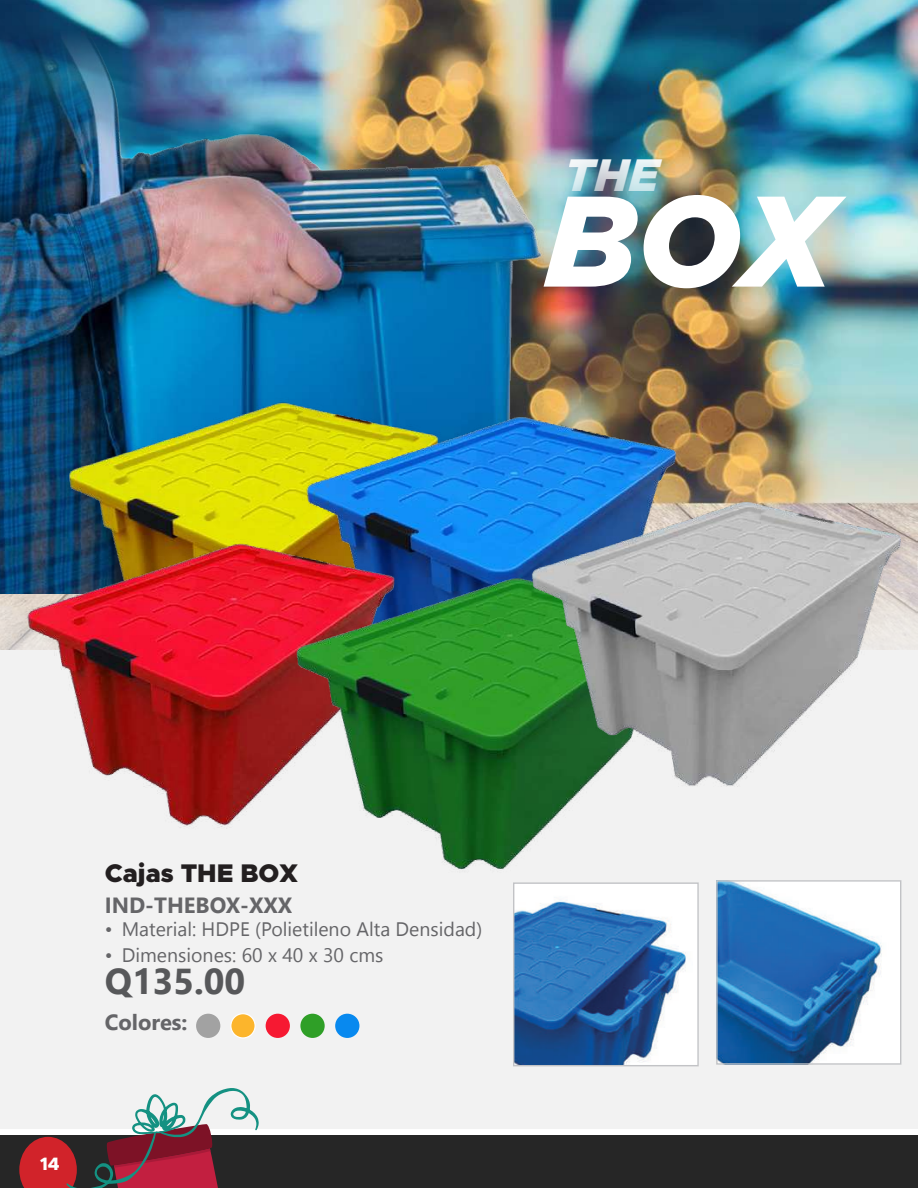
<style>
.page{position:relative;width:918px;height:1188px;background:#fff}
.page>*{position:absolute;margin:0;border:0;box-sizing:border-box;transform-origin:0 0}
.t1{font:italic 900 128.55px "Gotham";color:#fff}
.t2{font:italic 900 45px "Gotham";color:#fff}
.t3{font:700 36px "Nirmala UI";color:#57585a}
.t4{font:900 25.65px "Metropolis";color:#231f20}
.t5{font:700 21.9px "Nirmala UI";color:#656568}
.t6{font:19.5px "Nirmala UI";color:#656568}
.t7{font:800 18px "Metropolis";color:#fff}
</style>
<div class="page">
<div style="left:0;top:593px;width:918px;height:535px;background:#f2f2f2"></div>
<img style="left:787px;top:0;width:131px;height:386px">
<div style="left:0;top:1136px;width:918px;height:52px;background:#262626"></div>
<svg style="left:19px;top:1088px;width:240px;height:100px"></svg>
<img style="left:0;top:0;width:787px;height:458px">
<img style="left:70px;top:287px;width:430px;height:171px">
<img style="left:246px;top:301px;width:491px;height:158px">
<img style="left:0;top:458px;width:455px;height:371px">
<img style="left:235px;top:459px;width:236px;height:411px">
<img style="left:471px;top:386px;width:447px;height:483px">
<div style="left:196px;top:1014px;width:24px;height:24px;background:#a2a2a2;border-radius:50%"></div>
<div style="left:231px;top:1014px;width:24px;height:24px;background:#fcb52c;border-radius:50%"></div>
<div style="left:230px;top:1013px;width:26px;height:26px;border:1px solid #fff;border-radius:50%"></div>
<div style="left:266px;top:1014px;width:24px;height:24px;background:#f61932;border-radius:50%"></div>
<div style="left:300px;top:1014px;width:25px;height:24px;background:#2f9f27;border-radius:50%"></div>
<div style="left:335px;top:1014px;width:24px;height:24px;background:#0889ef;border-radius:50%"></div>
<img style="left:515px;top:884px;width:182px;height:180px">
<div style="left:513px;top:882px;width:186px;height:184px;border:1px solid #c2c3c6"></div>
<img style="left:718px;top:882px;width:181px;height:181px">
<div style="left:716px;top:880px;width:185px;height:185px;border:1px solid #c2c3c6"></div>
<h2 class="t2" style="left:566px;top:149px;width:95px">THE</h2>
<h1 class="t1" style="left:545px;top:167px;width:289px">BOX</h1>
<h3 class="t4" style="left:105px;top:857px;width:195px">Cajas THE BOX</h3>
<p class="t5" style="left:105px;top:887px;width:189px">IND-THEBOX-XXX</p>
<p class="t6" style="left:105px;top:913px;width:379px">• Material: HDPE (Polietileno Alta Densidad)</p>
<p class="t6" style="left:105px;top:940px;width:280px">• Dimensiones: 60 x 40 x 30 cms</p>
<h3 class="t3" style="left:105px;top:952px;width:142px">Q135.00</h3>
<p class="t5" style="left:105px;top:1004px;width:84px">Colores:</p>
<p class="t7" style="left:40px;top:1153px;width:21px">14</p>
</div>
